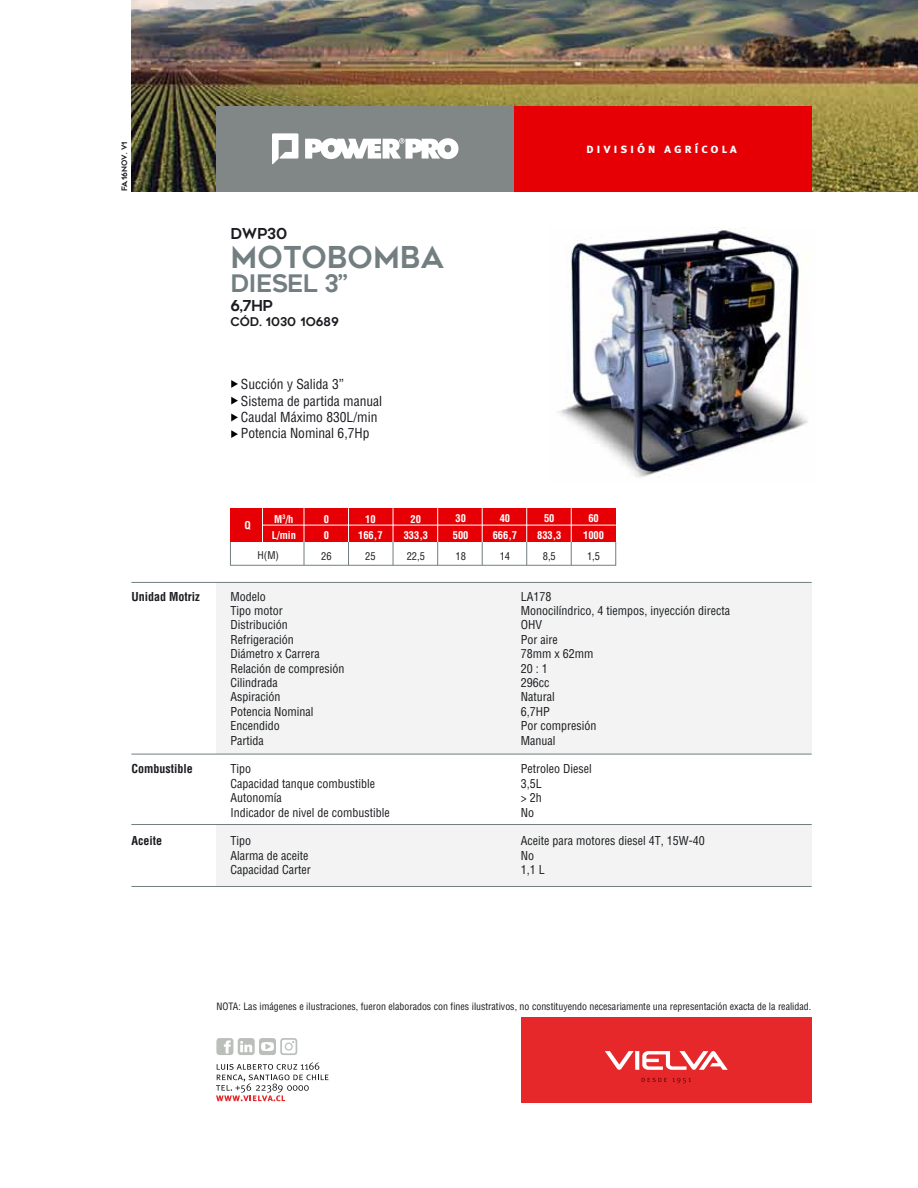
<style>
.page{position:relative;width:918px;height:1188px;background:#fff}
.page>*{position:absolute;margin:0;border:0;box-sizing:border-box;transform-origin:0 0}
.t1{font:30px "Geometos";color:#727e80}
.t2{font:24px "Geometos";letter-spacing:-.03em;color:#727e80}
.t3{font:15px "Geometos";color:#1b1c20}
.t4{font:condensed 13.5px/16.2px "Helvetica";color:#1b1c20}
.t5{font:13.5px "Meta Plus Bold Caps";letter-spacing:.2em;color:#fff}
.t6{font:condensed 12px/14.4px "Helvetica";color:#1b1c20}
.t7{font:700 condensed 12px "Helvetica";color:#1b1c20}
.t8{font:12px "Geometos";color:#1b1c20}
.t9{font:700 condensed 10.5px/16.5px "Helvetica";letter-spacing:-.005em;color:#fff;text-align:center}
.t10{font:condensed 10.5px "Helvetica";letter-spacing:-.005em;color:#1b1c20}
.t11{font:condensed 9.9px "Helvetica";color:#1b1c20}
.t12{font:7.5px "Geometos";color:#1b1c20}
</style>
<div class="page">
<div style="left:521px;top:1018px;width:291px;height:85px;background:#e7282b"></div>
<svg style="left:216px;top:1038px;width:81px;height:17px"></svg>
<svg style="left:216px;top:1062px;width:113px;height:39px"></svg>
<svg style="left:605px;top:1051px;width:123px;height:19px"></svg>
<svg style="left:642px;top:1078px;width:49px;height:6px"></svg>
<img style="left:557px;top:228px;width:251px;height:250px">
<div style="left:216px;top:582px;width:596px;height:172px;background:#f2f3f2"></div>
<div style="left:216px;top:825px;width:596px;height:61px;background:#f2f3f2"></div>
<hr style="left:131px;top:582px;width:681px;height:1px;background:#727e80">
<hr style="left:131px;top:754px;width:681px;height:1px;background:#727e80">
<hr style="left:131px;top:824px;width:681px;height:1px;background:#727e80">
<hr style="left:131px;top:886px;width:681px;height:1px;background:#727e80">
<div style="left:230px;top:508px;width:386px;height:34px;background:#e60005"></div>
<div style="left:230px;top:542px;width:386px;height:24px;border:1px solid #727e80"></div>
<hr style="left:263px;top:525px;width:353px;height:1px;background:#fff">
<svg style="left:571px;top:542px;width:1px;height:23px"></svg>
<svg style="left:526px;top:542px;width:1px;height:23px"></svg>
<svg style="left:482px;top:542px;width:1px;height:23px"></svg>
<svg style="left:437px;top:542px;width:1px;height:23px"></svg>
<svg style="left:393px;top:542px;width:1px;height:23px"></svg>
<svg style="left:348px;top:542px;width:1px;height:23px"></svg>
<svg style="left:304px;top:542px;width:1px;height:23px"></svg>
<hr style="left:262px;top:508px;width:1px;height:34px;background:#fff">
<hr style="left:304px;top:508px;width:1px;height:34px;background:#fff">
<hr style="left:348px;top:508px;width:1px;height:34px;background:#fff">
<hr style="left:393px;top:508px;width:1px;height:34px;background:#fff">
<hr style="left:437px;top:508px;width:1px;height:34px;background:#fff">
<hr style="left:482px;top:508px;width:1px;height:34px;background:#fff">
<hr style="left:526px;top:508px;width:1px;height:34px;background:#fff">
<hr style="left:571px;top:508px;width:1px;height:34px;background:#fff">
<svg style="left:231px;top:380px;width:7px;height:8px"></svg>
<svg style="left:231px;top:397px;width:7px;height:8px"></svg>
<svg style="left:231px;top:414px;width:7px;height:7px"></svg>
<svg style="left:231px;top:430px;width:7px;height:8px"></svg>
<img style="left:131px;top:0;width:787px;height:191px">
<div style="left:514px;top:106px;width:298px;height:85px;background:#e60005"></div>
<div style="left:216px;top:106px;width:298px;height:85px;background:#818686"></div>
<svg style="left:272px;top:133px;width:26px;height:31px"></svg>
<svg style="left:305px;top:138px;width:153px;height:21px"></svg>
<p class="t12" style="left:120px;top:191px;width:51px;rotate:-90deg">FA.16NOV. V1</p>
<p class="t5" style="left:586px;top:141px;width:152px">división agrícola</p>
<p class="t3" style="left:230px;top:226px;width:59px">DWP30</p>
<h1 class="t1" style="left:230px;top:240px;width:215px">MOTOBOMBA</h1>
<h2 class="t2" style="left:230px;top:270px;width:119px">DIESEL 3”</h2>
<p class="t3" style="left:230px;top:298px;width:44px">6,7HP</p>
<p class="t8" style="left:230px;top:315px;width:110px">CÓD. 1030 1O689</p>
<p class="t7" style="left:131px;top:589px;width:70px">Unidad Motriz</p>
<p class="t7" style="left:131px;top:762px;width:63px">Combustible</p>
<p class="t7" style="left:131px;top:834px;width:32px">Aceite</p>
<p class="t4" style="left:241px;top:376px;width:143px">Succión y Salida 3”<br>Sistema de partida manual<br>Caudal Máximo 830L/min<br>Potencia Nominal 6,7Hp</p>
<p class="t9" style="left:244px;top:516px;width:8px">Q</p>
<p class="t9" style="left:272px;top:510px;width:26px;text-align:left">M<sup>3</sup>/h<br>L/min</p>
<p class="t9" style="left:324px;top:510px;width:7px;text-align:left">0<br>0</p>
<p class="t9" style="left:358px;top:510px;width:26px">10<br>166,7</p>
<p class="t9" style="left:404px;top:510px;width:26px">20<br>333,3</p>
<p class="t9" style="left:453px;top:510px;width:17px;text-align:left">30<br>500</p>
<p class="t9" style="left:493px;top:510px;width:26px">40<br>666,7</p>
<p class="t9" style="left:537px;top:510px;width:26px">50<br>833,3</p>
<p class="t9" style="left:583px;top:510px;width:22px">60<br>1000</p>
<p class="t10" style="left:258px;top:548px;width:23px">H(M)</p>
<p class="t10" style="left:321px;top:550px;width:12px">26</p>
<p class="t10" style="left:365px;top:550px;width:12px">25</p>
<p class="t10" style="left:407px;top:550px;width:20px">22,5</p>
<p class="t10" style="left:455px;top:550px;width:12px">18</p>
<p class="t10" style="left:500px;top:550px;width:12px">14</p>
<p class="t10" style="left:543px;top:550px;width:15px">8,5</p>
<p class="t10" style="left:587px;top:550px;width:15px">1,5</p>
<p class="t6" style="left:230px;top:589px;width:115px">Modelo<br>Tipo motor<br>Distribución<br>Refrigeración<br>Diámetro x Carrera<br>Relación de compresión<br>Cilindrada<br>Aspiración<br>Potencia Nominal<br>Encendido<br>Partida</p>
<p class="t6" style="left:230px;top:762px;width:161px">Tipo<br>Capacidad tanque combustible<br>Autonomía<br>Indicador de nivel de combustible</p>
<p class="t6" style="left:230px;top:834px;width:82px">Tipo<br>Alarma de aceite<br>Capacidad Carter</p>
<p class="t6" style="left:521px;top:589px;width:211px">LA178<br>Monocilíndrico, 4 tiempos, inyección directa<br>OHV<br>Por aire<br>78mm x 62mm<br>20 : 1<br>296cc<br>Natural<br>6,7HP<br>Por compresión<br>Manual</p>
<p class="t6" style="left:521px;top:762px;width:72px">Petroleo Diesel<br>3,5L<br>&gt; 2h<br>No</p>
<p class="t6" style="left:521px;top:834px;width:185px">Aceite para motores diesel 4T, 15W-40<br>No<br>1,1 L</p>
<p class="t11" style="left:216px;top:1000px;width:596px">NOTA: Las imágenes e ilustraciones, fueron elaborados con fines ilustrativos, no constituyendo necesariamente una representación exacta de la realidad.</p>
</div>
